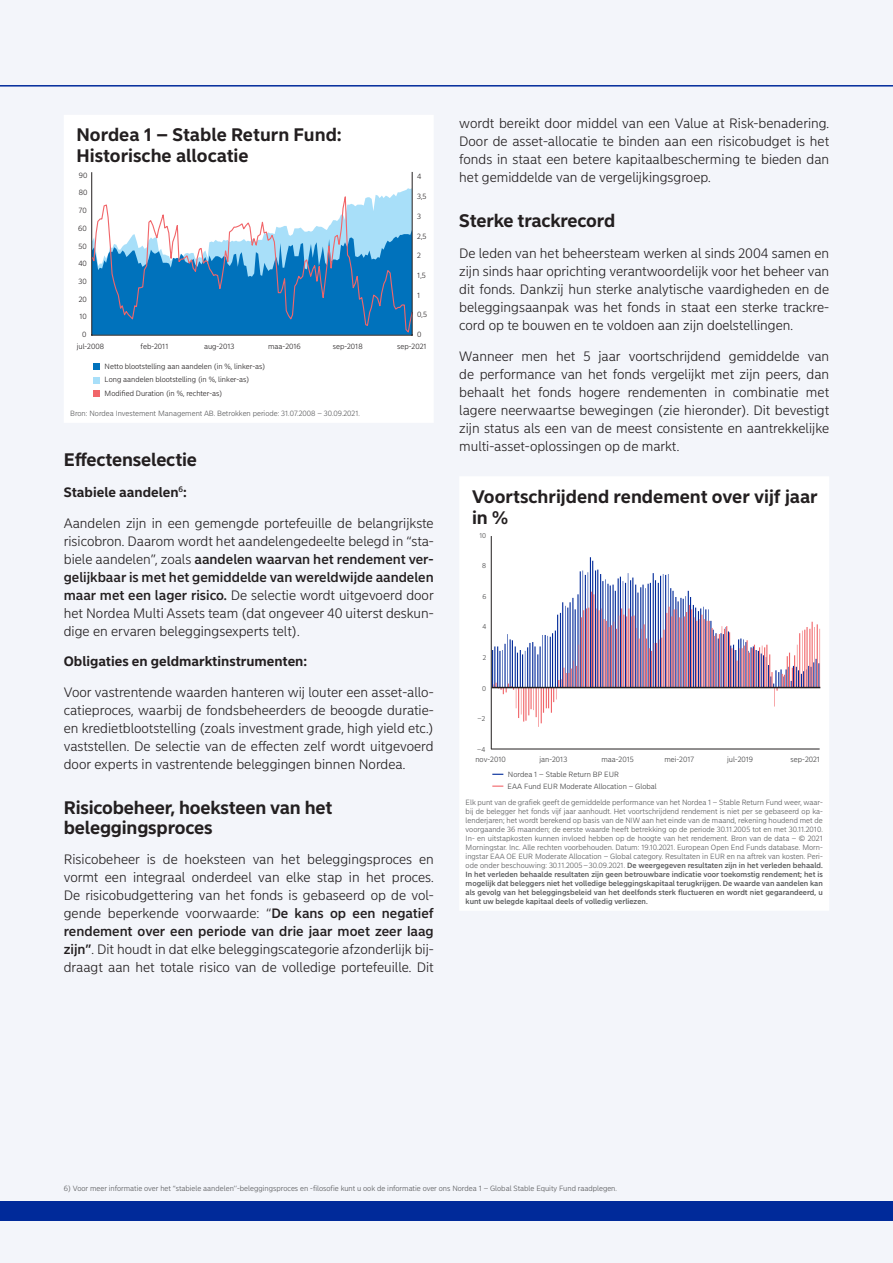
<style>
.page{position:relative;width:893px;height:1263px;background:#f3f5fa}
.page>*{position:absolute;margin:0;border:0;box-sizing:border-box;transform-origin:0 0}
.Headlines_Sans_Small{font:700 18px/21px "Nordea Sans Small";color:#231f20}
._1st_level_Headline{font:700 18px/19.5px "Nordea Sans Small";letter-spacing:-.01em;color:#231f20}
.body_text_Sans_Small{font:300 13.5px/18px "Nordea Sans Small";color:#231f20;text-align:justify}
.body_text_Sans_Small-2{font:700 13.5px "Nordea Sans Small";color:#231f20}
.footnotes_Sans_Small{font:300 7.5px/9px "Nordea Sans Small";color:#57585a;text-align:justify}
.t1{font:300 7.5px "Nordea Sans Small";color:#231f20}
.t2{font:300 7.5px/11.9px "Nordea Sans Small";color:#3e3e3f}
.disclaimer_Sans_Smal{font:300 7.5px "Nordea Sans Small";color:#57585a}
.t3{font:300 6.9px "Nordea Sans Small";color:#3e3e3f}
.s1{font-weight:500}
</style>
<div class="page">
<hr style="left:0;top:85px;width:893px;height:2px;background:#002a9a">
<div style="left:0;top:1201px;width:893px;height:19px;background:#002a9a"></div>
<div style="left:64px;top:115px;width:369px;height:307px;background:#fff"></div>
<svg style="left:92px;top:187px;width:322px;height:147px"></svg>
<hr style="left:91px;top:335px;width:322px;height:1px;background:#231f20">
<hr style="left:91px;top:172px;width:1px;height:163px;background:#231f20">
<hr style="left:412px;top:172px;width:1px;height:163px;background:#231f20">
<div style="left:93px;top:390px;width:7px;height:6px;background:#f1666a"></div>
<div style="left:93px;top:377px;width:7px;height:6px;background:#a8dff9"></div>
<div style="left:93px;top:364px;width:7px;height:6px;background:#0072bc"></div>
<div style="left:460px;top:477px;width:369px;height:433px;background:#fff"></div>
<hr style="left:491px;top:749px;width:329px;height:1px;background:#231f20">
<hr style="left:491px;top:536px;width:1px;height:213px;background:#231f20">
<svg style="left:492px;top:785px;width:11px;height:2px"></svg>
<svg style="left:492px;top:557px;width:328px;height:170px"></svg>
<hr style="left:492px;top:687px;width:328px;height:1px;background:#231f20">
<p class="Headlines_Sans_Small" style="left:77px;top:124px;width:267px">Nordea 1 – Stable Return Fund:<br>Historische allocatie</p>
<p class="t1" style="left:79px;top:171px;width:10px">90</p>
<p class="t1" style="left:79px;top:188px;width:10px">80</p>
<p class="t1" style="left:78px;top:224px;width:10px">60</p>
<p class="t1" style="left:78px;top:259px;width:10px">40</p>
<p class="t1" style="left:79px;top:206px;width:9px">70</p>
<p class="t1" style="left:79px;top:241px;width:10px">50</p>
<p class="t1" style="left:417px;top:172px;width:6px">4</p>
<p class="t1" style="left:417px;top:192px;width:11px">3,5</p>
<p class="t1" style="left:417px;top:212px;width:5px">3</p>
<p class="t1" style="left:417px;top:231px;width:11px">2,5</p>
<p class="t1" style="left:417px;top:251px;width:5px">2</p>
<p class="t1" style="left:79px;top:277px;width:10px">30</p>
<p class="t1" style="left:417px;top:271px;width:10px">1,5</p>
<p class="t1" style="left:79px;top:294px;width:10px">20</p>
<p class="t1" style="left:417px;top:290px;width:5px">1</p>
<p class="t1" style="left:79px;top:312px;width:9px">10</p>
<p class="t1" style="left:417px;top:310px;width:11px">0,5</p>
<p class="t1" style="left:82px;top:330px;width:6px">0</p>
<p class="t1" style="left:417px;top:330px;width:6px">0</p>
<p class="t1" style="left:77px;top:342px;width:29px">jul-2008</p>
<p class="t1" style="left:141px;top:342px;width:29px">feb-2011</p>
<p class="t1" style="left:204px;top:342px;width:32px">aug-2013</p>
<p class="t1" style="left:268px;top:342px;width:34px">maa-2016</p>
<p class="t1" style="left:333px;top:342px;width:31px">sep-2018</p>
<p class="t1" style="left:397px;top:342px;width:31px">sep-2021</p>
<p class="t1" style="left:105px;top:362px;width:162px">Netto blootstelling aan aandelen (in %, linker-as)</p>
<p class="t1" style="left:105px;top:375px;width:146px">Long aandelen blootstelling (in %, linker-as)</p>
<p class="t1" style="left:105px;top:389px;width:119px">Modified Duration (in %, rechter-as)</p>
<p class="disclaimer_Sans_Smal" style="left:70px;top:409px;width:291px">Bron: Nordea Investement Management AB. Betrokken periode: 31.07.2008 – 30.09.2021.</p>
<p class="_1st_level_Headline" style="left:64px;top:450px;width:135px">Effectenselectie</p>
<p class="body_text_Sans_Small-2" style="left:64px;top:484px;width:125px">Stabiele aandelen<sup>6</sup>:</p>
<p class="body_text_Sans_Small" style="left:64px;top:514px;width:371px">Aandelen zijn in een gemengde portefeuille de belangrijkste risicobron. Daarom wordt het aandelengedeelte belegd in “sta&shy;biele aandelen”, zoals <span class="s1">aandelen waarvan het rendement ver&shy;gelijkbaar is met het gemiddelde van wereldwijde aandelen maar met een lager risico.</span> De selectie wordt uitgevoerd door het Nordea Multi Assets team (dat ongeveer 40 uiterst deskun&shy;dige en ervaren beleggingsexperts telt).</p>
<p class="body_text_Sans_Small-2" style="left:64px;top:653px;width:245px">Obligaties en geldmarktinstrumenten:</p>
<p class="body_text_Sans_Small" style="left:64px;top:684px;width:371px">Voor vastrentende waarden hanteren wij louter een asset-allo&shy;catieproces, waarbij de fondsbeheerders de beoogde duratie&shy;en kredietblootstelling (zoals investment grade, high yield etc.) vaststellen. De selectie van de effecten zelf wordt uitgevoerd door experts in vastrentende beleggingen binnen Nordea.</p>
<p class="_1st_level_Headline" style="left:64px;top:798px;width:270px">Risicobeheer, hoeksteen van het beleggingsproces</p>
<p class="body_text_Sans_Small" style="left:64px;top:851px;width:371px">Risicobeheer is de hoeksteen van het beleggingsproces en vormt een integraal onderdeel van elke stap in het proces.<br>De risicobudgettering van het fonds is gebaseerd op de vol&shy;gende beperkende voorwaarde: “<span class="s1">De kans op een negatief rendement over een periode van drie jaar moet zeer laag zijn”</span>. Dit houdt in dat elke beleggingscategorie afzonderlijk bij&shy;draagt aan het totale risico van de volledige portefeuille. Dit</p>
<p class="body_text_Sans_Small" style="left:459px;top:115px;width:371px">wordt bereikt door middel van een Value at Risk-benadering.<br>Door de asset-allocatie te binden aan een risicobudget is het fonds in staat een betere kapitaalbescherming te bieden dan het gemiddelde van de vergelijkingsgroep.</p>
<p class="_1st_level_Headline" style="left:459px;top:211px;width:157px">Sterke trackrecord</p>
<p class="body_text_Sans_Small" style="left:459px;top:244px;width:371px">De leden van het beheersteam werken al sinds 2004 samen en zijn sinds haar oprichting verantwoordelijk voor het beheer van dit fonds. Dankzij hun sterke analytische vaardigheden en de beleggingsaanpak was het fonds in staat een sterke trackre&shy;cord op te bouwen en te voldoen aan zijn doelstellingen.</p>
<p class="body_text_Sans_Small" style="left:459px;top:347px;width:371px">Wanneer men het 5 jaar voortschrijdend gemiddelde van de performance van het fonds vergelijkt met zijn peers, dan behaalt het fonds hogere rendementen in combinatie met lagere neerwaartse bewegingen (zie hieronder). Dit bevestigt zijn status als een van de meest consistente en aantrekkelijke multi-asset-oplossingen op de markt.</p>
<p class="Headlines_Sans_Small" style="left:472px;top:486px;width:347px">Voortschrijdend rendement over vijf jaar in %</p>
<p class="t3" style="left:479px;top:531px;width:8px">10</p>
<p class="t3" style="left:482px;top:562px;width:5px">8</p>
<p class="t3" style="left:482px;top:592px;width:5px">6</p>
<p class="t3" style="left:482px;top:623px;width:5px">4</p>
<p class="t3" style="left:483px;top:653px;width:5px">2</p>
<p class="t3" style="left:482px;top:684px;width:5px">0</p>
<p class="t3" style="left:478px;top:714px;width:9px">–2</p>
<p class="t3" style="left:477px;top:745px;width:10px">–4</p>
<p class="t2" style="left:475px;top:754px;width:32px">nov-2010</p>
<p class="t2" style="left:539px;top:754px;width:29px">jan-2013</p>
<p class="t2" style="left:601px;top:754px;width:34px">maa-2015</p>
<p class="t2" style="left:664px;top:754px;width:31px">mei-2017</p>
<p class="t2" style="left:727px;top:754px;width:28px">jul-2019</p>
<p class="t2" style="left:791px;top:754px;width:31px">sep-2021</p>
<p class="t2" style="left:508px;top:768px;width:151px">Nordea 1 – Stable Return BP EUR<br>EAA Fund EUR Moderate Allocation – Global</p>
<p class="footnotes_Sans_Small" style="left:466px;top:798px;width:359px">Elk punt van de grafiek geeft de gemiddelde performance van het Nordea 1 – Stable Return Fund weer, waar&shy;bij de belegger het fonds vijf jaar aanhoudt. Het voortschrijdend rendement is niet per se gebaseerd op ka&shy;lenderjaren; het wordt berekend op basis van de NIW aan het einde van de maand, rekening houdend met de voorgaande 36 maanden; de eerste waarde heeft betrekking op de periode 30.11.2005 tot en met 30.11.2010.<br>In- en uitstapkosten kunnen invloed hebben op de hoogte van het rendement. Bron van de data – © 2021<br>Morningstar. Inc. Alle rechten voorbehouden. Datum: 19.10.2021. European Open End Funds database. Morn&shy;ingstar EAA OE EUR Moderate Allocation – Global category. Resultaten in EUR en na aftrek van kosten. Peri&shy;ode onder beschouwing: 30.11.2005–30.09.2021. <span class="s1">De weergegeven resultaten zijn in het verleden behaald.<br>In het verleden behaalde resultaten zijn geen betrouwbare indicatie voor toekomstig rendement; het is mogelijk dat beleggers niet het volledige beleggingskapitaal terugkrijgen. De waarde van aandelen kan als gevolg van het beleggingsbeleid van het deelfonds sterk fluctueren en wordt niet gegarandeerd, u kunt uw belegde kapitaal deels of volledig verliezen.</span></p>
<p class="footnotes_Sans_Small" style="left:64px;top:1184px;width:555px">6) Voor meer informatie over het “stabiele aandelen’’-beleggingsproces en -filosofie kunt u ook de informatie over ons Nordea 1 – Global Stable Equity Fund raadplegen.</p>
</div>
